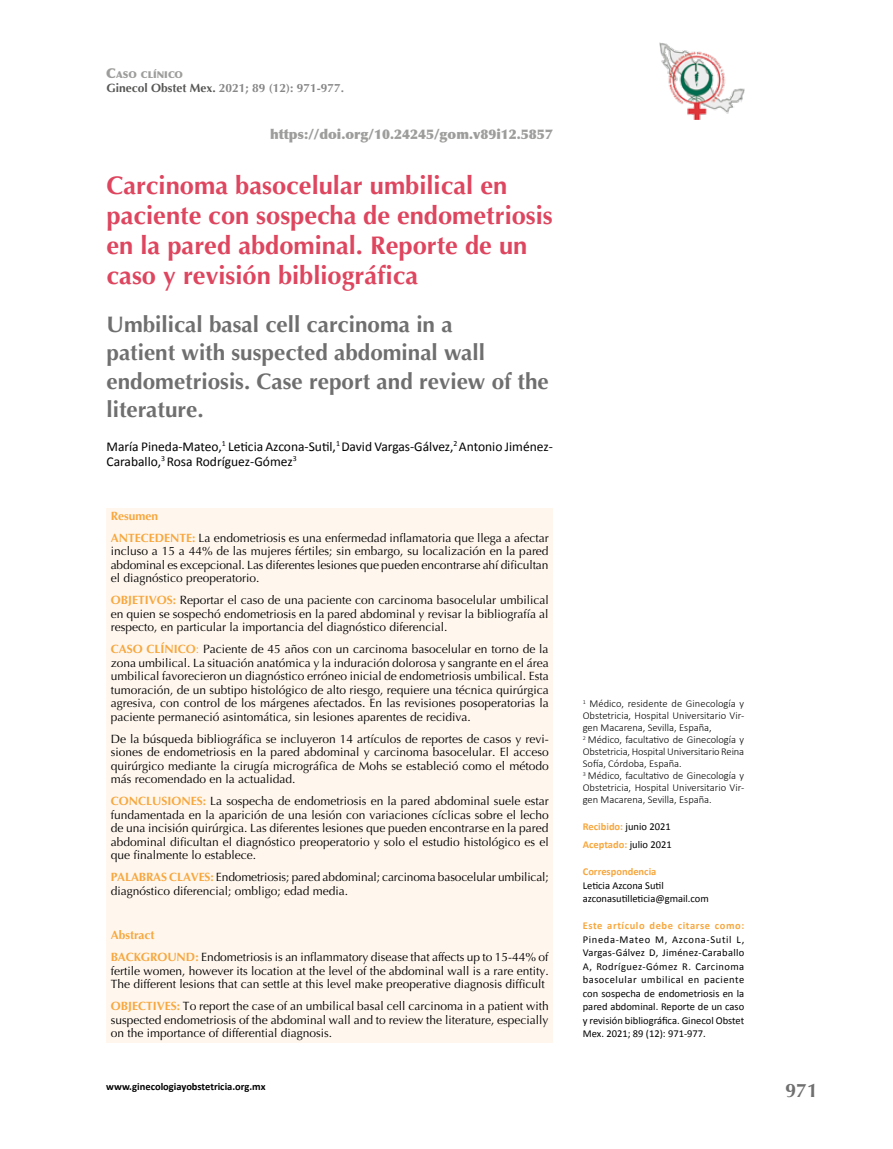
<style>
.page{position:relative;width:893px;height:1149px;background:#fff}
.page>*{position:absolute;margin:0;border:0;box-sizing:border-box;transform-origin:0 0}
.t1{font:700 25.5px/30px "Optima";color:#de465f}
.t2{font:700 22.5px/28.5px "Optima";color:#706f6f}
.t3{font:700 19.5px "Optima";color:#706f6f}
.t4{font:13.5px/15px "Calibri";color:#000}
.t5{font:900 13.5px "Optima";color:#9d9d9c}
.t6{font:12px/13.5px "Optima";color:#000;text-align:justify}
.t7{font:700 12px "Optima";color:#878787}
.t8{font:300 10.5px/12px "Calibri";color:#000}
.t9{font:10.5px/13.5px "Calibri";color:#000}
.t10{font:700 10.5px/18px "Calibri";color:#f7a73e}
.t11{font:700 10.5px "Calibri";color:#000}
.t12{font:700 10.5px "Calibri";letter-spacing:.055em;color:#f7a73e}
.t13{font:900 9.45px "Optima";color:#9d9d9c}
.s1{font-size:13.5px}
.s2{color:#575756}
.s3{font-weight:700;color:#f7a73e}
.s4{color:#f7a73e}
.s5{font-weight:400;color:#000}
</style>
<div class="page">
<img style="left:659px;top:43px;width:85px;height:76px">
<div style="left:107px;top:508px;width:446px;height:534px;background:#fff7ee"></div>
<p class="t13" style="left:106px;top:69px;width:78px"><span class="s1">C</span>ASO CLÍNICO</p>
<p class="t7" style="left:107px;top:81px;width:239px"><span class="s2">Ginecol Obstet Mex.</span> 2021; 89 (12): 971-977.</p>
<p class="t5" style="left:270px;top:126px;width:284px">https://doi.org/10.24245/gom.v89i12.5857</p>
<h1 class="t1" style="left:107px;top:170px;width:448px">Carcinoma basocelular umbilical en paciente con sospecha de endometriosis en la pared abdominal. Reporte de un caso y revisión bibliográfica</h1>
<h2 class="t2" style="left:107px;top:310px;width:444px">Umbilical basal cell carcinoma in a<br>patient with suspected abdominal wall endometriosis. Case report and review of the literature.</h2>
<p class="t4" style="left:107px;top:438px;width:448px">María Pineda-Mateo,<sup>1</sup> Leticia Azcona-Sutil,<sup>1</sup> David Vargas-Gálvez,<sup>2</sup> Antonio Jiménez-<br>Caraballo,<sup>3</sup> Rosa Rodríguez-Gómez<sup>3</sup></p>
<p class="t6" style="left:111px;top:504px;width:439px;line-height:22px"><span class="s3">Resumen<br>ANTECEDENTE:</span> La endometriosis es una enfermedad inflamatoria que llega a afectar</p>
<p class="t6" style="left:111px;top:544px;width:439px">incluso a 15 a 44% de las mujeres fértiles; sin embargo, su localización en la pared abdominal es excepcional. Las diferentes lesiones que pueden encontrarse ahí dificultan el diagnóstico preoperatorio.</p>
<p class="t6" style="left:111px;top:593px;width:439px"><span class="s3">OBJETIVOS:</span> Reportar el caso de una paciente con carcinoma basocelular umbilical en quien se sospechó endometriosis en la pared abdominal y revisar la bibliografía al respecto, en particular la importancia del diagnóstico diferencial.</p>
<p class="t6" style="left:111px;top:642px;width:439px"><span class="s3">CASO CLÍNICO</span><span class="s4">:</span> Paciente de 45 años con un carcinoma basocelular en torno de la zona umbilical. La situación anatómica y la induración dolorosa y sangrante en el área umbilical favorecieron un diagnóstico erróneo inicial de endometriosis umbilical. Esta tumoración, de un subtipo histológico de alto riesgo, requiere una técnica quirúrgica agresiva, con control de los márgenes afectados. En las revisiones posoperatorias la paciente permaneció asintomática, sin lesiones aparentes de recidiva.</p>
<p class="t6" style="left:111px;top:732px;width:439px">De la búsqueda bibliográfica se incluyeron 14 artículos de reportes de casos y revi&shy;siones de endometriosis en la pared abdominal y carcinoma basocelular. El acceso quirúrgico mediante la cirugía micrográfica de Mohs se estableció como el método más recomendado en la actualidad.</p>
<p class="t6" style="left:111px;top:794px;width:439px"><span class="s3">CONCLUSIONES:</span> La sospecha de endometriosis en la pared abdominal suele estar fundamentada en la aparición de una lesión con variaciones cíclicas sobre el lecho de una incisión quirúrgica. Las diferentes lesiones que pueden encontrarse en la pared abdominal dificultan el diagnóstico preoperatorio y solo el estudio histológico es el que finalmente lo establece.</p>
<p class="t6" style="left:111px;top:870px;width:440px"><span class="s3">PALABRAS CLAVES:</span> Endometriosis; pared abdominal; carcinoma basocelular umbilical; diagnóstico diferencial; ombligo; edad media.</p>
<p class="t6" style="left:111px;top:923px;width:439px;line-height:22px"><span class="s3">Abstract<br>BACKGROUND:</span> Endometriosis is an inflammatory disease that affects up to 15-44% of</p>
<p class="t6" style="left:111px;top:963px;width:439px">fertile women, however its location at the level of the abdominal wall is a rare entity.<br>The different lesions that can settle at this level make preoperative diagnosis difficult</p>
<p class="t6" style="left:111px;top:999px;width:439px"><span class="s3">OBJECTIVES:</span> To report the case of an umbilical basal cell carcinoma in a patient with suspected endometriosis of the abdominal wall and to review the literature, especially on the importance of differential diagnosis.</p>
<p class="t11" style="left:106px;top:1079px;width:161px">www.ginecologiayobstetricia.org.mx</p>
<p class="t8" style="left:583px;top:697px;width:163px"><sup>1</sup> Médico, residente de Ginecología y Obstetricia, Hospital Universitario Vir&shy;gen Macarena, Sevilla, España,<br><sup>2</sup> Médico, facultativo de Ginecología y Obstetricia, Hospital Universitario Reina Sofía, Córdoba, España.<br><sup>3</sup> Médico, facultativo de Ginecología y Obstetricia, Hospital Universitario Vir&shy;gen Macarena, Sevilla, España.</p>
<p class="t10" style="left:583px;top:816px;width:90px">Recibido: <span class="s5">junio 2021<br></span>Aceptado: <span class="s5">julio 2021</span></p>
<p class="t10" style="left:583px;top:862px;width:75px">Correspondencia</p>
<p class="t9" style="left:583px;top:877px;width:128px">Leticia Azcona Sutil azconasutilleticia@gmail.com</p>
<p class="t12" style="left:583px;top:918px;width:163px">Este artículo debe citarse como:</p>
<p class="t9" style="left:583px;top:931px;width:163px;text-align:justify">Pineda-Mateo M, Azcona-Sutil L, Vargas-Gálvez D, Jiménez-Caraballo A, Rodríguez-Gómez R. Carcinoma basocelular umbilical en paciente con sospecha de endometriosis en la pared abdominal. Reporte de un caso y revisión bibliográfica. Ginecol Obstet Mex. 2021; 89 (12): 971-977.</p>
<h3 class="t3" style="left:785px;top:1079px;width:34px">971</h3>
</div>
